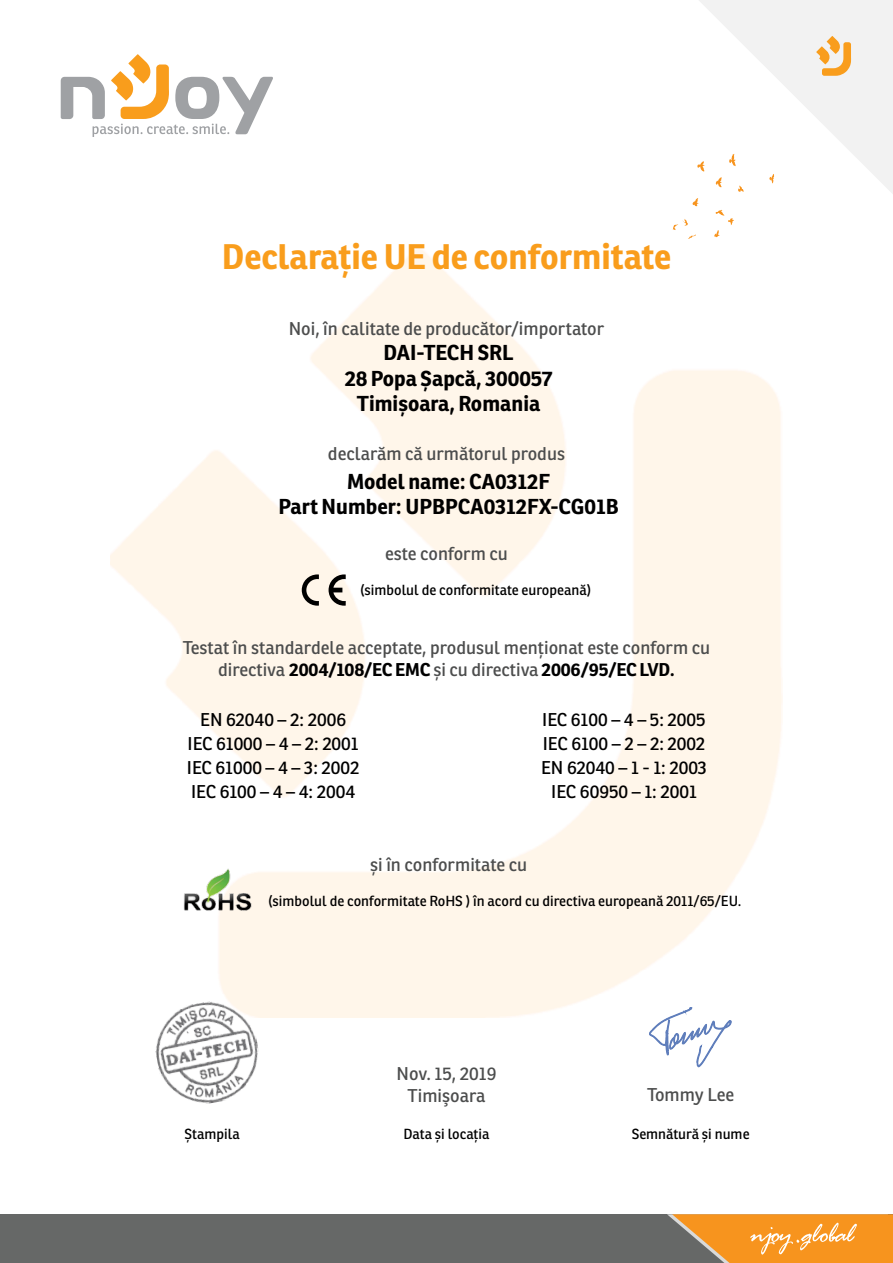
<style>
.page{position:relative;width:893px;height:1263px;background:#fff}
.page>*{position:absolute;margin:0;border:0;box-sizing:border-box;transform-origin:0 0}
.t1{font:700 34.5px "Ronnia";color:#f99d1c}
.t2{font:700 21px/25.2px "Ronnia";color:#000;text-align:center}
.t3{font:18px/21.6px "Ronnia";color:#4c4d4d;text-align:center}
.t4{font:18px/24px "Ronnia";color:#000;text-align:center}
.t5{font:14.25px "Ronnia";color:#000}
.s1{font-weight:700;color:#000}
</style>
<div class="page">
<img style="left:183px;top:868px;width:69px;height:44px">
<svg style="left:61px;top:54px;width:212px;height:83px"></svg>
<svg style="left:673px;top:0;width:220px;height:239px"></svg>
<svg style="left:302px;top:574px;width:17px;height:32px"></svg>
<svg style="left:329px;top:574px;width:17px;height:32px"></svg>
<img style="left:155px;top:994px;width:111px;height:110px">
<svg style="left:649px;top:1007px;width:82px;height:60px"></svg>
<div style="left:0;top:1214px;width:893px;height:49px;background:#666867"></div>
<svg style="left:667px;top:1214px;width:226px;height:49px;background:#e39538"></svg>
<h1 class="t1" style="left:222px;top:235px;width:451px">Declarație UE de conformitate</h1>
<p class="t3" style="left:289px;top:317px;width:317px">Noi, în calitate de producător/importator</p>
<p class="t2" style="left:345px;top:340px;width:209px">DAI-TECH SRL<br>28 Popa Șapcă, 300057<br>Timișoara, Romania</p>
<p class="t3" style="left:328px;top:442px;width:239px">declarăm că următorul produs</p>
<p class="t2" style="left:279px;top:469px;width:342px">Model name: CA0312F<br>Part Number: UPBPCA0312FX-CG01B</p>
<p class="t3" style="left:385px;top:543px;width:124px">este conform cu</p>
<p class="t5" style="left:360px;top:581px;width:233px">(simbolul de conformitate europeană)</p>
<p class="t3" style="left:183px;top:637px;width:529px">Testat în standardele acceptate, produsul menționat este conform cu directiva <span class="s1">2004/108/EC EMC</span> și cu directiva <span class="s1">2006/95/EC LVD.</span></p>
<p class="t4" style="left:187px;top:707px;width:174px">EN 62040 – 2: 2006<br>IEC 61000 – 4 – 2: 2001<br>IEC 61000 – 4 – 3: 2002<br>IEC 6100 – 4 – 4: 2004</p>
<p class="t4" style="left:541px;top:707px;width:167px">IEC 6100 – 4 – 5: 2005<br>IEC 6100 – 2 – 2: 2002<br>EN 62040 – 1 - 1: 2003<br>IEC 60950 – 1: 2001</p>
<p class="t3" style="left:370px;top:854px;width:158px">și în conformitate cu</p>
<p class="t5" style="left:268px;top:892px;width:475px">(simbolul de conformitate RoHS ) în acord cu directiva europeană 2011/65/EU.</p>
<p class="t3" style="left:397px;top:1063px;width:101px">Nov. 15, 2019<br>Timişoara</p>
<p class="t3" style="left:647px;top:1083px;width:89px">Tommy Lee</p>
<p class="t5" style="left:185px;top:1125px;width:57px">Ștampila</p>
<p class="t5" style="left:403px;top:1125px;width:87px">Data și locația</p>
<p class="t5" style="left:632px;top:1125px;width:119px">Semnătură și nume</p>
</div>
